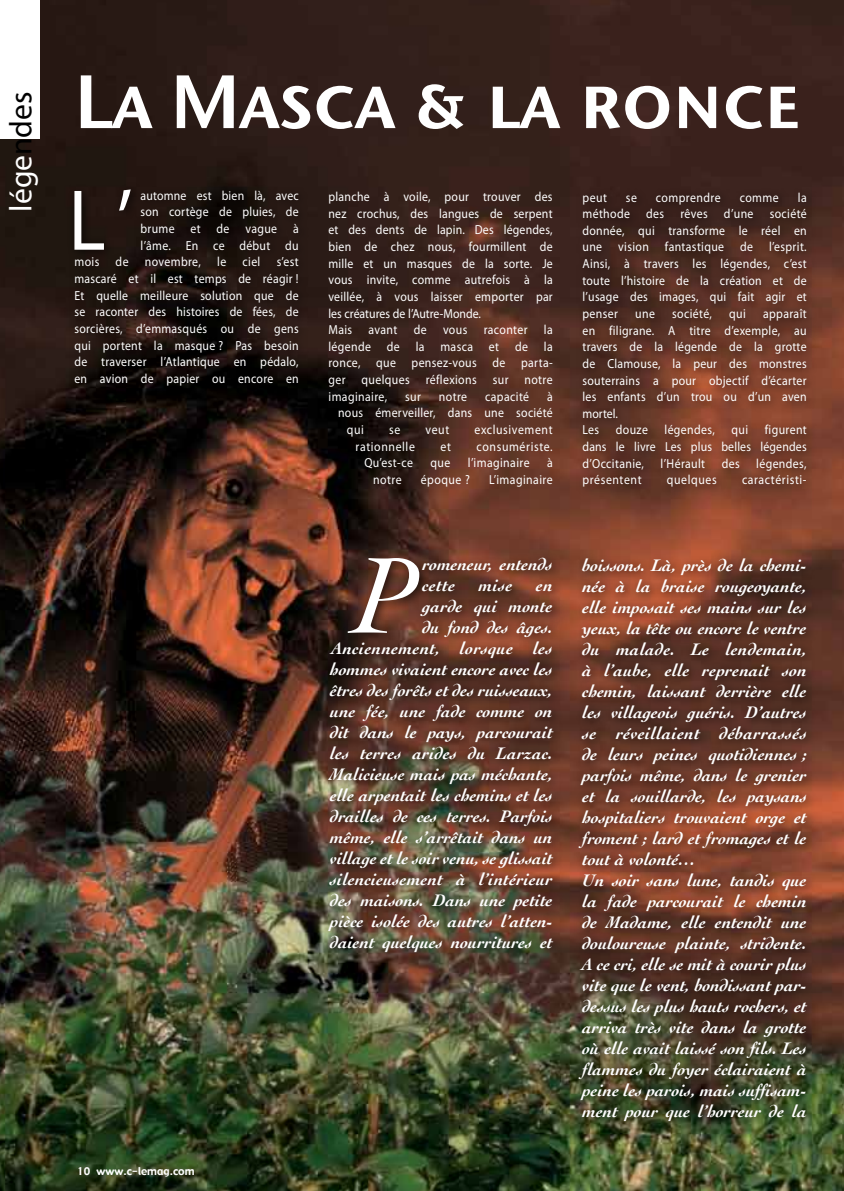
<style>
.page{position:relative;width:844px;height:1191px;background:#fff}
.page>*{position:absolute;margin:0;border:0;box-sizing:border-box;transform-origin:0 0}
.t1{font:italic 113.75px "Cochin";color:#fff}
.t2{font:87.15px "Myriad Pro";color:#fff;scale:.9 1}
.t3{font:75.25px "Stone Sans Sem SCITCTT Semi";letter-spacing:-.03em;color:#fff}
.t4{font:31.5px "Myriad Pro";color:#fff}
.t5{font:italic 700 17.5px/21px "Cochin";color:#fff}
.t6{font:13.12px/16.6px "Myriad Pro";letter-spacing:.025em;color:#fff;text-align:justify;scale:.9 1}
.t7{font:13.12px "Myriad Pro";letter-spacing:.05em;color:#fff;scale:.9 1}
.t8{font:10.5px "Gadget";color:#fff}
.s1{color:#000}
</style>
<div class="page">
<img style="left:0;top:0;width:843px;height:1191px">
<div style="left:67px;top:183px;width:243px;height:213px;background:#000;opacity:.75"></div>
<div style="left:576px;top:186px;width:241px;height:311px;background:#000;opacity:.75"></div>
<div style="left:0;top:0;width:40px;height:139px;background:#fff"></div>
<div style="left:322px;top:550px;width:242px;height:412px;background:#000;opacity:.75"></div>
<div style="left:573px;top:552px;width:245px;height:579px;background:#000;opacity:.75"></div>
<h3 class="t4" style="left:2px;top:212px;width:122px;rotate:-90deg">lége<span class="s1">ndes</span></h3>
<h3 class="t3" style="left:74px;top:55px;width:728px">La Masca &amp; la ronce</h3>
<h2 class="t2" style="left:69px;top:167px;width:73px">L’</h2>
<p class="t6" style="left:74px;top:187px;width:251px;text-align:right">automne est bien là, avec<br>son cortège de pluies, de<br>brume et de vague à<br>l’âme. En ce début du<br>mois de novembre, le ciel s’est mascaré et il est temps de réagir !<br>Et quelle meilleure solution que de se raconter des histoires de fées, de sorcières, d’emmasqués ou de gens qui portent la masque ? Pas besoin de traverser l’Atlantique en pédalo, en avion de papier ou encore en</p>
<p class="t6" style="left:582px;top:189px;width:29px">peut</p>
<p class="t6" style="left:625px;top:189px;width:14px">se</p>
<p class="t6" style="left:655px;top:189px;width:73px">comprendre</p>
<p class="t6" style="left:739px;top:189px;width:45px">comme</p>
<p class="t6" style="left:328px;top:188px;width:251px;text-align:left">planche à voile, pour trouver des nez crochus, des langues de serpent et des dents de lapin. Des légendes, bien de chez nous, fourmillent de mille et un masques de la sorte. Je vous invite, comme autrefois à la veillée, à vous laisser emporter par les créatures de l’Autre-Monde.<br>Mais avant de vous raconter la légende de la masca et de la ronce, que pensez-vous de parta&shy;ger quelques réflexions sur notre imaginaire,</p>
<p class="t6" style="left:582px;top:189px;width:251px;text-indent:215px">la méthode des rêves d’une société donnée, qui transforme le réel en une vision fantastique de l’esprit.<br>Ainsi, à travers les légendes, c’est toute l’histoire de la création et de l’usage des images, qui fait agir et penser</p>
<p class="t6" style="left:582px;top:305px;width:250px;text-align:left;text-indent:180px">apparaît en filigrane. A titre d’exemple, au travers de la légende de la grotte de Clamouse, la peur des monstres souterrains a pour objectif d’écarter les enfants d’un trou ou d’un aven mortel.<br>Les</p>
<p class="t6" style="left:635px;top:305px;width:23px">une</p>
<p class="t6" style="left:672px;top:305px;width:46px">société,</p>
<p class="t6" style="left:729px;top:305px;width:20px">qui</p>
<p class="t6" style="left:405px;top:388px;width:19px">sur</p>
<p class="t6" style="left:439px;top:388px;width:33px">notre</p>
<p class="t6" style="left:485px;top:388px;width:50px">capacité</p>
<p class="t6" style="left:547px;top:388px;width:8px">à</p>
<p class="t6" style="left:338px;top:404px;width:240px">nous émerveiller, dans une société</p>
<p class="t6" style="left:347px;top:421px;width:21px">qui</p>
<p class="t6" style="left:389px;top:421px;width:14px">se</p>
<p class="t6" style="left:425px;top:421px;width:28px">veut</p>
<p class="t7" style="left:474px;top:421px;width:88px">exclusivement</p>
<p class="t7" style="left:355px;top:438px;width:67px">rationnelle</p>
<p class="t6" style="left:440px;top:438px;width:13px">et</p>
<p class="t7" style="left:476px;top:438px;width:86px">consumériste.</p>
<p class="t6" style="left:364px;top:454px;width:55px">Qu’est-ce</p>
<p class="t6" style="left:430px;top:454px;width:24px">que</p>
<p class="t6" style="left:468px;top:454px;width:70px">l’imaginaire</p>
<p class="t6" style="left:547px;top:454px;width:8px">à</p>
<p class="t6" style="left:373px;top:471px;width:33px">notre</p>
<p class="t6" style="left:421px;top:471px;width:56px">époque ?</p>
<p class="t6" style="left:489px;top:471px;width:72px">L’imaginaire</p>
<p class="t6" style="left:582px;top:421px;width:251px;text-indent:182px">figurent dans le livre Les plus belles légendes d’Occitanie,</p>
<p class="t6" style="left:615px;top:421px;width:37px">douze</p>
<p class="t6" style="left:664px;top:421px;width:57px">légendes,</p>
<p class="t6" style="left:731px;top:421px;width:20px">qui</p>
<p class="t6" style="left:660px;top:455px;width:51px">l’Hérault</p>
<p class="t6" style="left:721px;top:455px;width:21px">des</p>
<p class="t6" style="left:756px;top:455px;width:57px">légendes,</p>
<p class="t7" style="left:582px;top:472px;width:67px">présentent</p>
<p class="t6" style="left:666px;top:471px;width:57px">quelques</p>
<p class="t7" style="left:741px;top:472px;width:73px">caractéristi-</p>
<p class="t8" style="left:77px;top:1164px;width:119px">10 www.c-lemag.com</p>
<h1 class="t1" style="left:353px;top:519px;width:65px">P</h1>
<h3 class="t5" style="left:422px;top:552px;width:132px">romeneur, entends cette</h3>
<h3 class="t5" style="left:478px;top:573px;width:35px">mise</h3>
<p class="t5" style="left:330px;top:573px;width:224px;text-align:right">en<br>garde qui monte<br>du fond des âges.<br>Anciennement, lorsque les hommes vivaient encore avec les êtres des forêts et des ruisseaux, une fée, une fade comme on dit dans le pays, parcourait les terres arides du Larzac.<br>Malicieuse mais pas méchante, elle arpentait les chemins et les drailles de ces terres. Parfois même, elle s’arrêtait dans un village et le soir venu, se glissait silencieusement à l’intérieur des maisons. Dans une petite pièce isolée des autres l’atten&shy;daient quelques nourritures et</p>
<p class="t5" style="left:582px;top:553px;width:226px">boissons. Là, près de la chemi&shy;née à la braise rougeoyante, elle imposait ses mains sur les yeux, la tête ou encore le ventre du malade. Le lendemain, à l’aube, elle reprenait son chemin, laissant derrière elle les villageois guéris. D’autres se réveillaient débarrassés de leurs peines quotidiennes ; parfois même, dans le grenier et la souillarde, les paysans hospitaliers trouvaient orge et froment ; lard et fromages et le tout à volonté…<br>Un soir sans lune, tandis que la fade parcourait le chemin de Madame, elle entendit une douloureuse plainte, stridente.<br>A ce cri, elle se mit à courir plus vite que le vent, bondissant par&shy;dessus les plus hauts rochers, et arriva très vite dans la grotte où elle avait laissé son fils. Les flammes du foyer éclairaient à peine les parois, mais suffisam&shy;ment pour que l’horreur de la</p>
</div>
